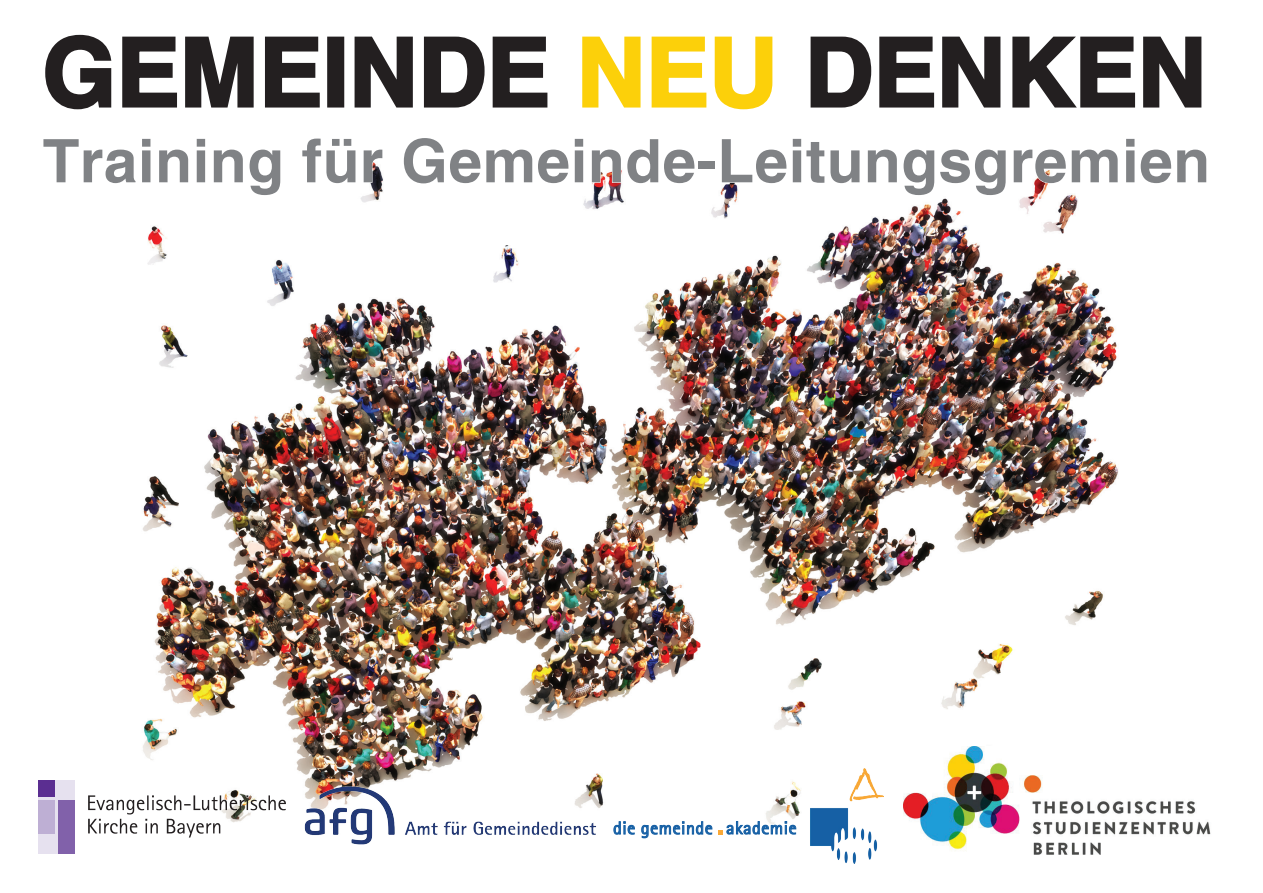
<style>
.page{position:relative;width:1263px;height:893px;background:#fff}
.page>*{position:absolute;margin:0;border:0;box-sizing:border-box;transform-origin:0 0}
.t1{font:700 94.5px "Helvetica";letter-spacing:.005em;color:#231f20}
.t2{font:700 60px "Helvetica";letter-spacing:.01em;color:#808285}
.t3{font:18px "Rotis Sans Serif 55";letter-spacing:.03em;color:#1660a5}
.s1{color:#fcd00a}
</style>
<div class="page">
<img style="left:143px;top:183px;width:976px;height:656px">
<svg style="left:45px;top:34px;width:67px;height:76px"></svg>
<svg style="left:122px;top:36px;width:132px;height:72px"></svg>
<svg style="left:265px;top:36px;width:55px;height:72px"></svg>
<div style="left:327px;top:37px;width:17px;height:71px;border:3px solid #231f20"></div>
<svg style="left:354px;top:36px;width:59px;height:72px"></svg>
<svg style="left:423px;top:36px;width:125px;height:72px"></svg>
<svg style="left:582px;top:36px;width:59px;height:72px"></svg>
<svg style="left:651px;top:36px;width:122px;height:74px"></svg>
<svg style="left:810px;top:36px;width:125px;height:72px"></svg>
<svg style="left:942px;top:36px;width:59px;height:72px"></svg>
<svg style="left:1012px;top:36px;width:124px;height:72px"></svg>
<svg style="left:1143px;top:36px;width:59px;height:72px"></svg>
<svg style="left:213px;top:183px;width:68px;height:13px"></svg>
<svg style="left:302px;top:183px;width:54px;height:1px"></svg>
<svg style="left:366px;top:162px;width:17px;height:21px"></svg>
<svg style="left:403px;top:183px;width:181px;height:1px"></svg>
<svg style="left:591px;top:165px;width:104px;height:19px"></svg>
<svg style="left:721px;top:179px;width:139px;height:5px"></svg>
<svg style="left:903px;top:183px;width:103px;height:13px"></svg>
<svg style="left:1013px;top:170px;width:105px;height:14px"></svg>
<img style="left:903px;top:746px;width:308px;height:109px">
<img style="left:302px;top:784px;width:298px;height:61px">
<img style="left:800px;top:768px;width:83px;height:95px">
<svg style="left:614px;top:821px;width:21px;height:14px"></svg>
<svg style="left:641px;top:821px;width:71px;height:17px"></svg>
<svg style="left:718px;top:821px;width:78px;height:13px"></svg>
<div style="left:39px;top:780px;width:36px;height:73px;background:#e6e1ef"></div>
<div style="left:58px;top:800px;width:17px;height:53px;background:#8161aa"></div>
<div style="left:39px;top:800px;width:16px;height:33px;background:#beafd4"></div>
<div style="left:39px;top:780px;width:16px;height:17px;background:#5b2e91"></div>
<svg style="left:88px;top:795px;width:198px;height:42px"></svg>
<h1 class="t1" style="left:43px;top:15px;width:1165px">GEMEINDE <span class="s1">NEU</span> DENKEN</h1>
<p class="t2" style="left:43px;top:124px;width:1169px">Training für Gemeinde-Leitungsgremien</p>
<p class="t3" style="left:613px;top:817px;width:185px">die gemeinde akademie</p>
</div>
